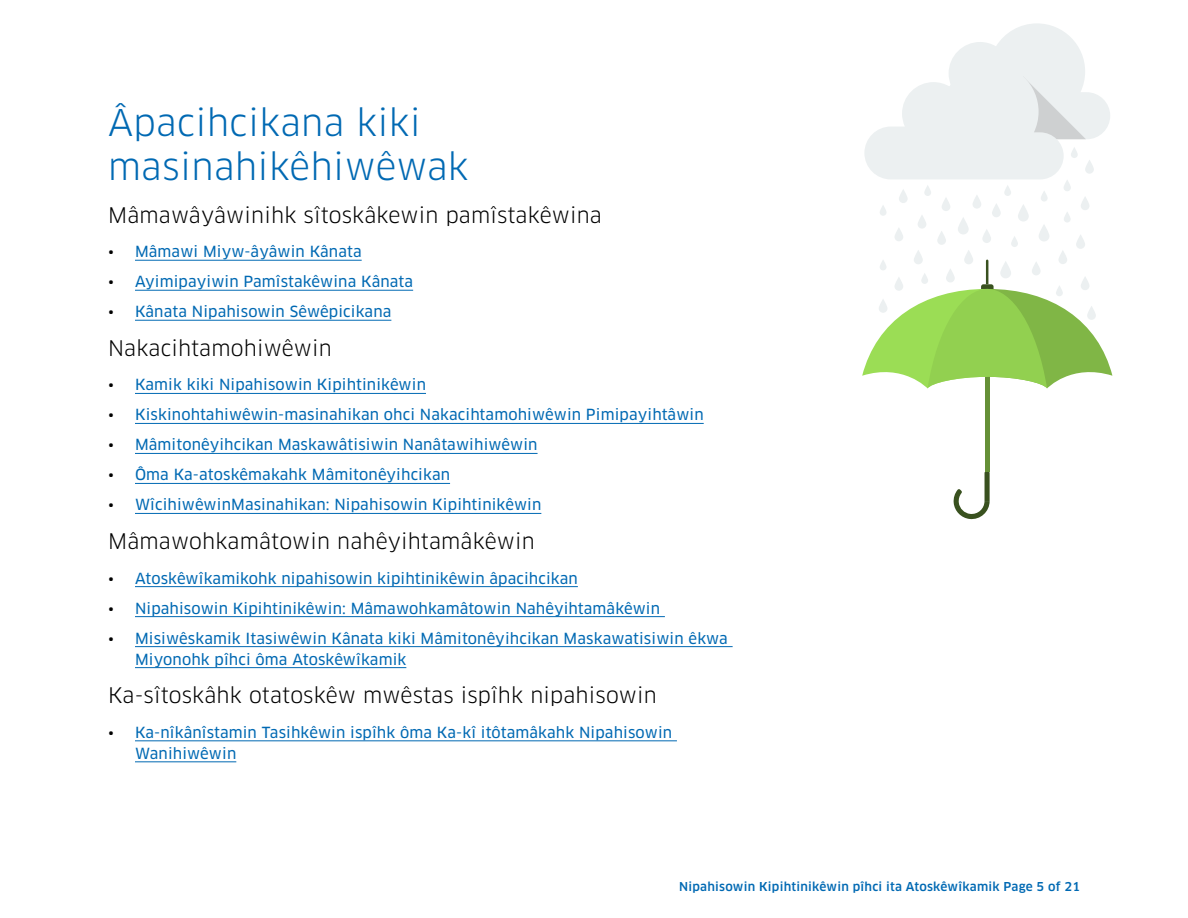
<style>
.page{position:relative;width:1188px;height:918px;background:#fff}
.page>*{position:absolute;margin:0;border:0;box-sizing:border-box;transform-origin:0 0}
.t1{font:36px/43.2px "Clan OT";letter-spacing:.01em;color:#0069b3}
.t2{font:21px "Clan OT";letter-spacing:.01em;color:#000}
.t3{font:15px/21px "Clan OT News";letter-spacing:.01em;color:#0069b3}
.t4{font:500 12px "Clan OT";letter-spacing:.02em;color:#0069b3}
.s1{font-family:"Clan OT";color:#000}
</style>
<div class="page">
<hr style="left:135px;top:260px;width:227px;height:1px;background:#0069b3">
<hr style="left:135px;top:290px;width:278px;height:1px;background:#0069b3">
<hr style="left:135px;top:320px;width:256px;height:1px;background:#0069b3">
<hr style="left:135px;top:393px;width:291px;height:1px;background:#0069b3">
<hr style="left:135px;top:423px;width:569px;height:1px;background:#0069b3">
<hr style="left:135px;top:453px;width:403px;height:1px;background:#0069b3">
<hr style="left:135px;top:483px;width:315px;height:1px;background:#0069b3">
<hr style="left:135px;top:513px;width:406px;height:1px;background:#0069b3">
<hr style="left:135px;top:586px;width:443px;height:1px;background:#0069b3">
<hr style="left:135px;top:616px;width:530px;height:1px;background:#0069b3">
<hr style="left:135px;top:646px;width:598px;height:1px;background:#0069b3">
<hr style="left:135px;top:667px;width:271px;height:1px;background:#0069b3">
<hr style="left:135px;top:741px;width:542px;height:1px;background:#0069b3">
<hr style="left:135px;top:762px;width:101px;height:1px;background:#0069b3">
<hr style="left:985px;top:357px;width:4px;height:115px;background:#659037">
<svg style="left:862px;top:260px;width:250px;height:128px"></svg>
<svg style="left:953px;top:472px;width:37px;height:48px"></svg>
<svg style="left:918px;top:214px;width:8px;height:15px"></svg>
<svg style="left:914px;top:250px;width:9px;height:14px"></svg>
<svg style="left:992px;top:203px;width:9px;height:14px"></svg>
<div style="left:879px;top:299px;width:8px;height:14px;background:#ecf0f1;border-radius:4px"></div>
<svg style="left:1081px;top:276px;width:9px;height:14px"></svg>
<div style="left:942px;top:197px;width:8px;height:14px;background:#ecf0f1;border-radius:4px"></div>
<div style="left:895px;top:277px;width:8px;height:14px;background:#ecf0f1;border-radius:4px"></div>
<svg style="left:1032px;top:261px;width:9px;height:14px"></svg>
<svg style="left:946px;top:268px;width:9px;height:14px"></svg>
<svg style="left:1058px;top:250px;width:9px;height:14px"></svg>
<div style="left:1087px;top:306px;width:9px;height:14px;background:#ecf0f1;border-radius:4px"></div>
<svg style="left:1039px;top:224px;width:10px;height:17px"></svg>
<svg style="left:1076px;top:234px;width:9px;height:15px"></svg>
<div style="left:1011px;top:236px;width:7px;height:11px;background:#ecf0f1;border-radius:3px"></div>
<div style="left:924px;top:185px;width:7px;height:11px;background:#ecf0f1;border-radius:3px"></div>
<div style="left:921px;top:273px;width:7px;height:11px;background:#ecf0f1;border-radius:3px"></div>
<svg style="left:880px;top:259px;width:7px;height:11px"></svg>
<div style="left:1056px;top:285px;width:7px;height:11px;background:#ecf0f1;border-radius:3px"></div>
<div style="left:1041px;top:190px;width:7px;height:12px;background:#ecf0f1;border-radius:3px"></div>
<div style="left:1064px;top:211px;width:7px;height:12px;background:#ecf0f1;border-radius:3px"></div>
<div style="left:880px;top:205px;width:7px;height:11px;background:#ecf0f1;border-radius:3px"></div>
<div style="left:1004px;top:185px;width:7px;height:11px;background:#ecf0f1;border-radius:3px"></div>
<svg style="left:899px;top:189px;width:9px;height:14px"></svg>
<div style="left:1064px;top:179px;width:7px;height:12px;background:#ecf0f1;border-radius:4px"></div>
<div style="left:937px;top:231px;width:9px;height:14px;background:#ecf0f1;border-radius:4px"></div>
<svg style="left:1081px;top:196px;width:9px;height:14px"></svg>
<svg style="left:1000px;top:261px;width:11px;height:17px"></svg>
<div style="left:964px;top:250px;width:9px;height:14px;background:#ecf0f1;border-radius:5px"></div>
<svg style="left:982px;top:229px;width:9px;height:14px"></svg>
<div style="left:895px;top:227px;width:8px;height:14px;background:#ecf0f1;border-radius:4px"></div>
<svg style="left:958px;top:217px;width:11px;height:17px"></svg>
<svg style="left:973px;top:194px;width:8px;height:15px"></svg>
<svg style="left:1018px;top:204px;width:11px;height:18px"></svg>
<svg style="left:864px;top:23px;width:246px;height:156px"></svg>
<h2 class="t1" style="left:108px;top:102px;width:362px">Âpacihcikana kiki masinahikêhiwêwak</h2>
<h3 class="t2" style="left:108px;top:202px;width:495px">Mâmawâyâwinihk sîtoskâkewin pamîstakêwina</h3>
<p class="t3" style="left:108px;top:241px;width:255px"><span class="s1">•</span> Mâmawi Miyw-âyâwin Kânata</p>
<p class="t3" style="left:108px;top:271px;width:307px"><span class="s1">•</span> Ayimipayiwin Pamîstakêwina Kânata</p>
<p class="t3" style="left:108px;top:301px;width:285px"><span class="s1">•</span> Kânata Nipahisowin Sêwêpicikana</p>
<h3 class="t2" style="left:108px;top:336px;width:225px">Nakacihtamohiwêwin</h3>
<p class="t3" style="left:108px;top:374px;width:320px"><span class="s1">•</span> Kamik kiki Nipahisowin Kipihtinikêwin</p>
<p class="t3" style="left:108px;top:404px;width:597px"><span class="s1">•</span> Kiskinohtahiwêwin-masinahikan ohci Nakacihtamohiwêwin Pimipayihtâwin</p>
<p class="t3" style="left:108px;top:434px;width:431px"><span class="s1">•</span> Mâmitonêyihcikan Maskawâtisiwin Nanâtawihiwêwin</p>
<p class="t3" style="left:108px;top:464px;width:344px"><span class="s1">•</span> Ôma Ka-atoskêmakahk Mâmitonêyihcikan</p>
<p class="t3" style="left:108px;top:494px;width:435px"><span class="s1">•</span> WîcihiwêwinMasinahikan: Nipahisowin Kipihtinikêwin</p>
<h3 class="t2" style="left:108px;top:529px;width:428px">Mâmawohkamâtowin nahêyihtamâkêwin</h3>
<p class="t3" style="left:108px;top:568px;width:471px"><span class="s1">•</span> Atoskêwîkamikohk nipahisowin kipihtinikêwin âpacihcikan</p>
<p class="t3" style="left:108px;top:598px;width:554px"><span class="s1">•</span> Nipahisowin Kipihtinikêwin: Mâmawohkamâtowin Nahêyihtamâkêwin</p>
<p class="t3" style="left:135px;top:628px;width:594px;text-indent:-27px"><span class="s1">•</span> Misiwêskamik Itasiwêwin Kânata kiki Mâmitonêyihcikan Maskawatisiwin êkwa<br>Miyonohk pîhci ôma Atoskêwîkamik</p>
<h3 class="t2" style="left:108px;top:683px;width:550px">Ka-sîtoskâhk otatoskêw mwêstas ispîhk nipahisowin</h3>
<p class="t3" style="left:135px;top:722px;width:539px;text-indent:-27px"><span class="s1">•</span> Ka-nîkânîstamin Tasihkêwin ispîhk ôma Ka-kî itôtamâkahk Nipahisowin<br>Wanihiwêwin</p>
<p class="t4" style="left:679px;top:880px;width:403px">Nipahisowin Kipihtinikêwin pîhci ita Atoskêwîkamik Page 5 of 21</p>
</div>
